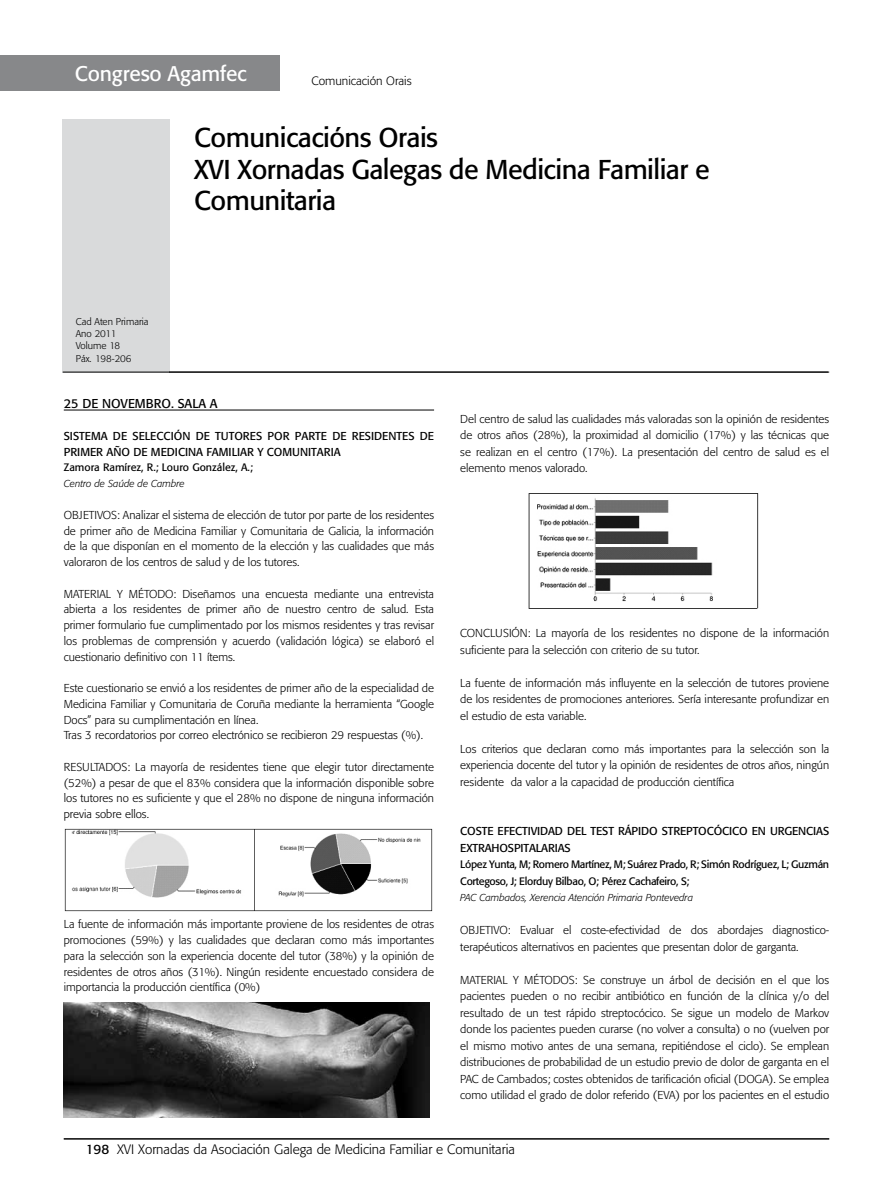
<style>
.page{position:relative;width:893px;height:1191px;background:#fff}
.page>*{position:absolute;margin:0;border:0;box-sizing:border-box;transform-origin:0 0}
.t1{font:27px/31.5px "Formata";letter-spacing:-.02em;color:#000}
.t2{font:21px "Formata";letter-spacing:-.01em;color:#fff}
.t3{font:300 13.5px "Formata";color:#000}
.t4{font:12.75px "Formata";color:#000}
.t5{font:300 12px "Formata";color:#000}
.t6{font:300 11.4px/15.8px "Formata";color:#000;text-align:justify}
.t7{font:11.4px/15.8px "Formata";color:#000}
.t8{font:10.65px/16.5px "Formata";letter-spacing:-.03em;color:#000}
.t9{font:10.65px "Formata";color:#000}
.t10{font:italic 300 10.05px "Formata";color:#000}
.t11{font:300 9.75px/12.1px "Formata";color:#000}
.s1{font-weight:400}
</style>
<div class="page">
<hr style="left:64px;top:372px;width:765px;height:1px;background:#000">
<div style="left:63px;top:119px;width:106px;height:253px;background:#d9dadb"></div>
<div style="left:0;top:55px;width:279px;height:35px;background:#87888a"></div>
<hr style="left:63px;top:372px;width:765px;height:1px;background:#000">
<hr style="left:64px;top:1138px;width:765px;height:1px;background:#000">
<hr style="left:64px;top:410px;width:370px;height:1px;background:#000">
<img style="left:64px;top:828px;width:369px;height:84px">
<img style="left:64px;top:1002px;width:366px;height:115px">
<img style="left:528px;top:493px;width:231px;height:116px">
<h2 class="t2" style="left:64px;top:61px;width:173px">Congreso Agamfec</h2>
<p class="t5" style="left:311px;top:73px;width:102px">Comunicación Orais</p>
<h2 class="t2" style="left:75px;top:61px;width:173px">Congreso Agamfec</h2>
<p class="t11" style="left:76px;top:316px;width:74px">Cad Aten Primaria<br>Ano 2011<br>Volume 18<br>Páx. 198-206</p>
<p class="t11" style="left:102px;top:352px;width:32px">5 164</p>
<h1 class="t1" style="left:194px;top:122px;width:517px">Comunicacións Orais<br>XVI Xornadas Galegas de Medicina Familiar e<br>Comunitaria</h1>
<p class="t4" style="left:64px;top:395px;width:155px">25 DE NOVEMBRO. SALA A</p>
<p class="t7" style="left:64px;top:428px;width:372px">SISTEMA DE SELECCIÓN DE TUTORES POR PARTE DE RESIDENTES DE<br>PRIMER AÑO DE MEDICINA FAMILIAR Y COMUNITARIA</p>
<p class="t9" style="left:64px;top:461px;width:191px">Zamora Ramírez, R.; Louro González, A.;</p>
<p class="t10" style="left:64px;top:478px;width:123px">Centro de Saúde de Cambre</p>
<p class="t6" style="left:64px;top:507px;width:372px">Objetivos: Analizar el sistema de elección de tutor por parte de los residentes de primer año de Medicina Familiar y Comunitaria de Galicia, la información de la que disponían en el momento de la elección y las cualidades que más valoraron de los centros de salud y de los tutores.</p>
<p class="t6" style="left:64px;top:586px;width:372px">Material y Método : Diseñamos una encuesta mediante una entrevista abierta a los residentes de primer año de nuestro centro de salud. Esta primer formulario fue cumplimentado por los mismos residentes y tras revisar los problemas de comprensión y acuerdo (validación lógica) se elaboró el cuestionario definitivo con 11 ítems.</p>
<p class="t6" style="left:64px;top:680px;width:372px;text-align:left">Este cuestionario se envió a los residentes de primer año de la especialidad de Medicina Familiar y Comunitaria de Coruña mediante la herramienta “Google Docs” para su cumplimentación en línea.<br>Tras 3 recordatorios por correo electrónico se recibieron 29 respuestas (%).</p>
<p class="t6" style="left:64px;top:759px;width:372px">Resultados: La mayoría de residentes tiene que elegir tutor directamente (52%) a pesar de que el 83% considera que la información disponible sobre los tutores no es suficiente y que el 28% no dispone de ninguna información previa sobre ellos.</p>
<p class="t6" style="left:64px;top:916px;width:372px">La fuente de información más importante proviene de los residentes de otras promociones (59%) y las cualidades que declaran como más importantes para la selección son la experiencia docente del tutor (38%) y la opinión de residentes de otros años (31%). Ningún residente encuestado considera de importancia la producción científica (0%)</p>
<p class="t6" style="left:460px;top:410px;width:370px;line-height:16.5px">Del centro de salud las cualidades más valoradas son la opinión de residentes de otros años (28%), la proximidad al domicilio (17%) y las técnicas que se realizan en el centro (17%). La presentación del centro de salud es el elemento menos valorado.</p>
<p class="t6" style="left:460px;top:625px;width:370px;line-height:16.5px;text-indent:30px">lusión: La mayoría de los residentes no dispone de la información suficiente para la selección con criterio de su tutor.</p>
<p class="t6" style="left:460px;top:674px;width:370px;line-height:16.5px">La fuente de información más influyente en la selección de tutores proviene de los residentes de promociones anteriores. Sería interesante profundizar en el estudio de esta variable.</p>
<p class="t6" style="left:460px;top:740px;width:370px;line-height:16.5px">Los criterios que declaran como más importantes para la selección son la experiencia docente del tutor y la opinión de residentes de otros años, ningún residente da valor a la capacidad de producción científica</p>
<p class="t7" style="left:460px;top:823px;width:370px;line-height:16.5px">COSTE EFECTIVIDAD DEL TEST RÁPIDO STREPTOCÓCICO EN URGENCIAS<br>EXTRAHOSPITALARIAS</p>
<p class="t8" style="left:460px;top:856px;width:370px">López Yunta, M; Romero Martínez, M; Suárez Prado, R; Simón Rodríguez, L; Guzmán<br>Cortegoso, J; Elorduy Bilbao, O; Pérez Cachafeiro, S;</p>
<p class="t10" style="left:460px;top:892px;width:234px">PAC Cambados, Xerencia Atención Primaria Pontevedra</p>
<p class="t6" style="left:460px;top:922px;width:370px;line-height:16.5px">Objetivo : Evaluar el coste-efectividad de dos abordajes diagnostico&shy;terapéuticos alternativos en pacientes que presentan dolor de garganta.</p>
<p class="t6" style="left:460px;top:971px;width:370px;line-height:16.5px">Material y métodos: Se construye un árbol de decisión en el que los pacientes pueden o no recibir antibiótico en función de la clínica y/o del resultado de un test rápido streptocócico. Se sigue un modelo de Markov donde los pacientes pueden curarse (no volver a consulta) o no (vuelven por el mismo motivo antes de una semana, repitiéndose el ciclo). Se emplean distribuciones de probabilidad de un estudio previo de dolor de garganta en el PAC de Cambados; costes obtenidos de tarificación oficial (DOGA). Se emplea como utilidad el grado de dolor referido (EVA) por los pacientes en el estudio</p>
<p class="t6" style="left:460px;top:625px;width:16px">Conc</p>
<p class="t3" style="left:86px;top:1141px;width:431px"><span class="s1">198</span> XVI Xornadas da Asociación Galega de Medicina Familiar e Comunitaria</p>
</div>
